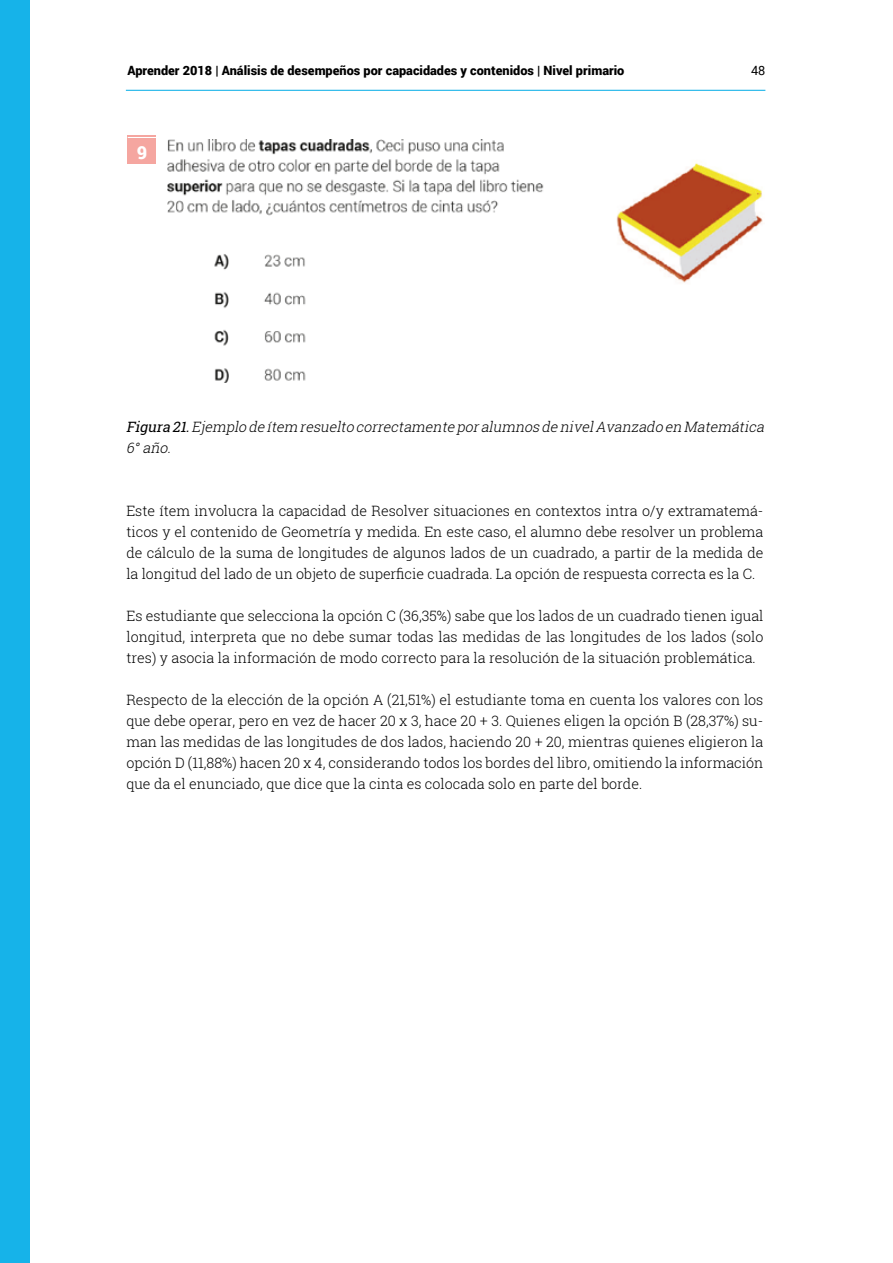
<style>
.page{position:relative;width:893px;height:1263px;background:#fff}
.page>*{position:absolute;margin:0;border:0;box-sizing:border-box;transform-origin:0 0}
.t1{font:900 18px "Roboto";color:#fff}
.t2{font:300 14.25px/21px "Roboto Slab";color:#000;text-align:justify}
.t3{font:italic 300 14.25px/21px "Roboto Slab";color:#000}
.t4{font:900 12.75px "Roboto";color:#000}
.t5{font:12.75px "Roboto";color:#000}
.s1{font-weight:400}
</style>
<div class="page">
<div style="left:0;top:0;width:30px;height:1263px;background:#16b3e9"></div>
<hr style="left:126px;top:90px;width:639px;height:1px;background:#00abe6">
<img style="left:168px;top:140px;width:595px;height:242px">
<div style="left:128px;top:135px;width:28px;height:28px;background:#f5a6a0"></div>
<svg style="left:128px;top:137px;width:28px;height:1px"></svg>
<p class="t4" style="left:128px;top:61px;width:498px">Aprender 2018 | Análisis de desempeños por capacidades y contenidos | Nivel primario</p>
<p class="t5" style="left:751px;top:61px;width:16px">48</p>
<p class="t1" style="left:137px;top:140px;width:12px">9</p>
<p class="t3" style="left:126px;top:416px;width:643px"><span class="s1">Figura 21.</span>Ejemplo de ítem resuelto correctamente poralumnos de nivelAvanzado en Matemática<br>6°año.</p>
<p class="t2" style="left:126px;top:500px;width:638px">Este ítem involucra la capacidad de Resolver situaciones en contextos intra o/y extramatemá&shy;ticos y el contenido de Geometría y medida. En este caso, el alumno debe resolver un problema de cálculo de la suma de longitudes de algunos lados de un cuadrado, a partir de la medida de la longitud del lado de un objeto de superficie cuadrada. La opción de respuesta correcta es la C.</p>
<p class="t2" style="left:126px;top:605px;width:638px">Es estudiante que selecciona la opción C (36,35%) sabe que los lados de un cuadrado tienen igual longitud, interpreta que no debe sumar todas las medidas de las longitudes de los lados (solo tres) y asocia la información de modo correcto para la resolución de la situación problemática.</p>
<p class="t2" style="left:126px;top:689px;width:638px">Respecto de la elección de la opción A (21,51%) el estudiante toma en cuenta los valores con los que debe operar, pero en vez de hacer 20 x 3, hace 20 + 3. Quienes eligen la opción B (28,37%) su&shy;man las medidas de las longitudes de dos lados, haciendo 20 + 20, mientras quienes eligieron la opción D (11,88%) hacen 20 x 4, considerando todos los bordes del libro, omitiendo la información que da el enunciado, que dice que la cinta es colocada solo en parte del borde.</p>
</div>
